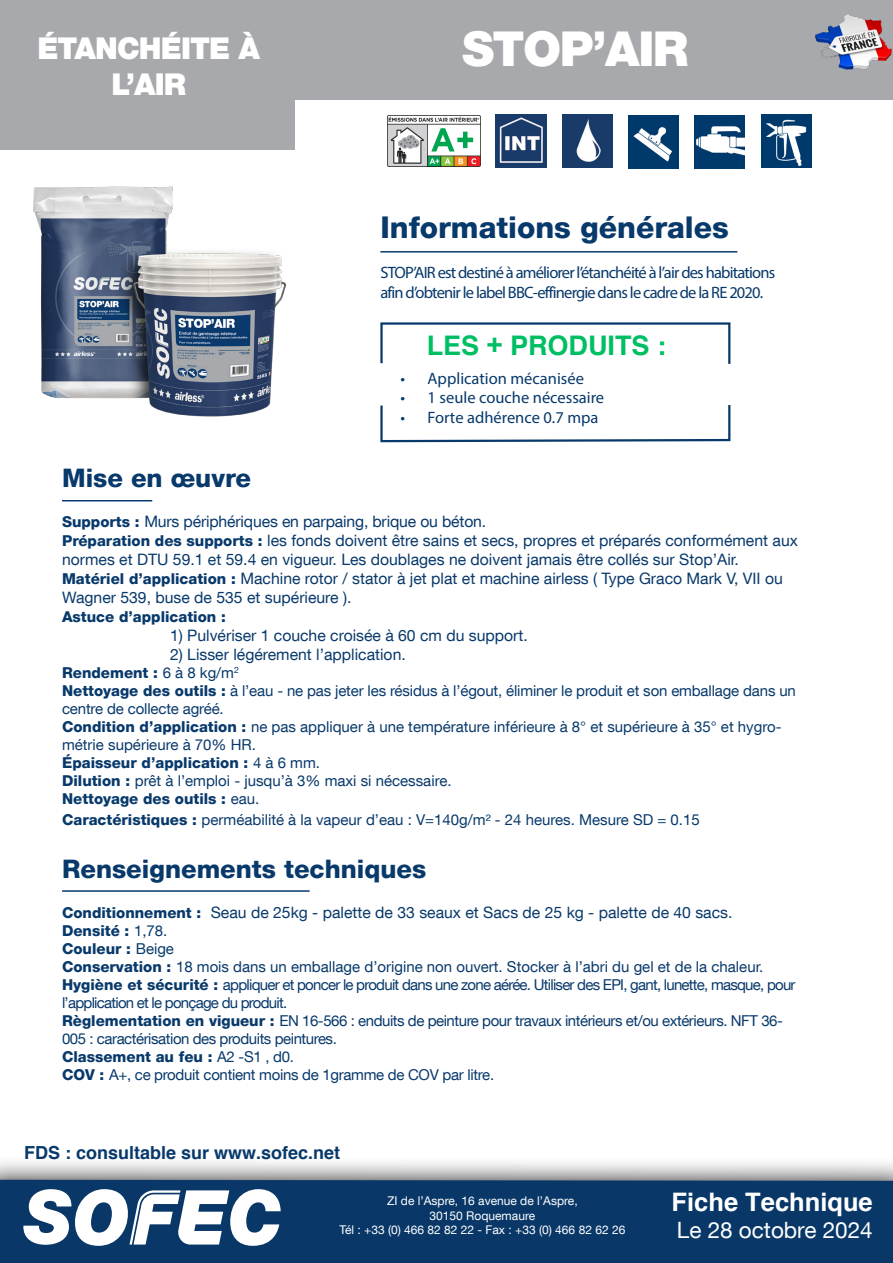
<style>
.page{position:relative;width:893px;height:1263px;background:#fff}
.page>*{position:absolute;margin:0;border:0;box-sizing:border-box;transform-origin:0 0}
.t1{font:900 48px "Helvetica Neue LT Com";letter-spacing:-.03em;color:#fff}
.INFORMATIONS_GENERALES{font:800 30px "Helvetica Neue LT Com";color:#08396b}
.t2{font:900 30px/36px "Helvetica Neue LT Com";letter-spacing:-.03em;color:#fff;text-align:center}
.t3{font:700 27px "Helvetica";color:#00bf63}
.RENSEIGNEMENTS_TECHNIQUES{font:800 25.5px "Helvetica Neue LT Com";color:#08396b}
.t4{font:700 25.5px "Helvetica";color:#fff}
.MISE_EN_OEUVRE{font:800 25.5px "Helvetica Neue LT Com";color:#08396b}
.t5{font:22.5px "Helvetica Neue LT Com";color:#fff}
.t6{font:700 18px "Helvetica";color:#08396b}
.Texte_informations_générales_et___Produi{font:16.5px/19.8px "Myriad Pro";letter-spacing:-.05em;color:#08396b}
.Texte_informations_générales_et___Produi-2{font:16.5px "Myriad Pro";color:#08396b}
.t7{font:15.75px/18.9px "Helvetica Neue LT Com";color:#08396b}
.t8{font:15px/18px "Helvetica Neue LT Com";letter-spacing:-.01em;color:#08396b}
.t9{font:15px/18px "Helvetica Neue LT Com";letter-spacing:-.05em;color:#08396b}
.t10{font:800 15px "Helvetica Neue LT Com";color:#08396b}
.t11{font:12px/14.4px "Helvetica Neue LT Com";color:#fff;text-align:center}
.s1{font-weight:800;font-size:15px}
.s2{font-weight:800}
</style>
<div class="page">
<svg style="left:380px;top:322px;width:351px;height:42px"></svg>
<svg style="left:380px;top:405px;width:351px;height:38px"></svg>
<img style="left:496px;top:115px;width:50px;height:53px">
<img style="left:562px;top:115px;width:50px;height:53px">
<img style="left:388px;top:116px;width:92px;height:51px">
<img style="left:629px;top:168px;width:51px;height:1px">
<img style="left:628px;top:115px;width:50px;height:53px">
<img style="left:694px;top:115px;width:50px;height:53px">
<img style="left:761px;top:115px;width:51px;height:53px">
<img style="left:33px;top:186px;width:254px;height:231px">
<div style="left:0;top:0;width:893px;height:100px;background:#a7a9ac"></div>
<div style="left:0;top:0;width:295px;height:150px;background:#a7a9ac"></div>
<svg style="left:0;top:1162px;width:893px;height:18px"></svg>
<div style="left:0;top:1180px;width:893px;height:83px;background:#093868"></div>
<hr style="left:62px;top:500px;width:90px;height:1px;background:#08396b">
<hr style="left:62px;top:890px;width:248px;height:2px;background:#08396b">
<hr style="left:380px;top:251px;width:357px;height:2px;background:#08396b">
<img style="left:815px;top:14px;width:77px;height:56px">
<svg style="left:23px;top:1189px;width:258px;height:57px"></svg>
<p class="t2" style="left:37px;top:30px;width:224px">ÉTANCHÉITE À<br>L’AIR</p>
<p class="t1" style="left:462px;top:20px;width:228px">STOP’AIR</p>
<p class="INFORMATIONS_GENERALES" style="left:380px;top:210px;width:350px">Informations générales</p>
<p class="Texte_informations_générales_et___Produi" style="left:380px;top:262px;width:396px">STOP’AIR est destiné à améliorer l’étanchéité à l’air des habitations afin d’obtenir le label BBC-effinergie dans le cadre de la RE 2020.</p>
<p class="t3" style="left:427px;top:328px;width:241px">LES + PRODUITS :</p>
<p class="Texte_informations_générales_et___Produi-2" style="left:401px;top:368px;width:185px">• Application mécanisée</p>
<p class="Texte_informations_générales_et___Produi-2" style="left:401px;top:388px;width:205px">• 1 seule couche nécessaire</p>
<p class="Texte_informations_générales_et___Produi-2" style="left:401px;top:407px;width:199px">• Forte adhérence 0.7 mpa</p>
<p class="MISE_EN_OEUVRE" style="left:62px;top:463px;width:190px">Mise en oeuvre</p>
<p class="t7" style="left:62px;top:512px;width:737px"><span class="s1">Supports :</span> Murs périphériques en parpaing, brique ou béton.<br><span class="s1">Préparation des supports :</span> les fonds doivent être sains et secs, propres et préparés conformément aux normes et DTU 59.1 et 59.4 en vigueur. Les doublages ne doivent jamais être collés sur Stop’Air.<br><span class="s1">Matériel d’application :</span> Machine rotor / stator à jet plat et machine airless ( Type Graco Mark V, VII ou Wagner 539, buse de 535 et supérieure ).</p>
<p class="t10" style="left:62px;top:608px;width:165px">Astuce d’application :</p>
<p class="t7" style="left:170px;top:625px;width:359px">1) Pulvériser 1 couche croisée à 60 cm du support.</p>
<p class="t7" style="left:170px;top:644px;width:237px">2) Lisser légérement l’application.</p>
<p class="t8" style="left:62px;top:663px;width:735px"><span class="s2">Rendement :</span> 6 à 8 kg/m<sup>2<br></sup><span class="s2">Nettoyage des outils :</span> à l’eau - ne pas jeter les résidus à l’égout, éliminer le produit et son emballage dans un centre de collecte agréé.<br><span class="s2">Condition d’application :</span> ne pas appliquer à une température inférieure à 8° et supérieure à 35° et hygro&shy;métrie supérieure à 70% HR.<br><span class="s2">Épaisseur d’application :</span> 4 à 6 mm.<br><span class="s2">Dilution :</span> prêt à l’emploi - jusqu’à 3% maxi si nécessaire.</p>
<p class="t8" style="left:62px;top:787px;width:639px;line-height:21.6px"><span class="s2">Nettoyage des outils :</span> eau.<br><span class="s2">Caractéristiques :</span> perméabilité à la vapeur d’eau : V=140g/m² - 24 heures. Mesure SD = 0.15</p>
<p class="RENSEIGNEMENTS_TECHNIQUES" style="left:62px;top:853px;width:366px">Renseignements techniques</p>
<p class="t7" style="left:62px;top:902px;width:672px"><span class="s1">Conditionnement :</span> Seau de 25kg - palette de 33 seaux et Sacs de 25 kg - palette de 40 sacs.</p>
<p class="t8" style="left:62px;top:921px;width:703px"><span class="s2">Densité :</span> 1,78.<br><span class="s2">Couleur :</span> Beige<br><span class="s2">Conservation :</span> 18 mois dans un emballage d’origine non ouvert. Stocker à l’abri du gel et de la chaleur.</p>
<p class="t9" style="left:62px;top:975px;width:735px"><span class="s2">Hygiène et sécurité :</span> appliquer et poncer le produit dans une zone aérée. Utiliser des EPI, gant, lunette, masque, pour l’application et le ponçage du produit.<br><span class="s2">Règlementation en vigueur :</span> EN 16-566 : enduits de peinture pour travaux intérieurs et/ou extérieurs. NFT 36- 005 : caractérisation des produits peintures.<br><span class="s2">Classement au feu :</span> A2 -S1 , d0.</p>
<p class="t8" style="left:62px;top:1065px;width:434px"><span class="s2">COV :</span> A+, ce produit contient moins de 1gramme de COV par litre.</p>
<p class="t6" style="left:24px;top:1141px;width:318px">FDS : consultable sur www.sofec.net</p>
<p class="t11" style="left:387px;top:1194px;width:192px">ZI de l’Aspre, 16 avenue de l’Aspre,<br>30150 Roquemaure</p>
<p class="t11" style="left:339px;top:1222px;width:287px">Tél : +33 (0) 466 82 82 22 - Fax : +33 (0) 466 82 62 26</p>
<p class="t4" style="left:672px;top:1186px;width:203px">Fiche Technique</p>
<p class="t5" style="left:677px;top:1216px;width:197px">Le 28 octobre 2024</p>
</div>
